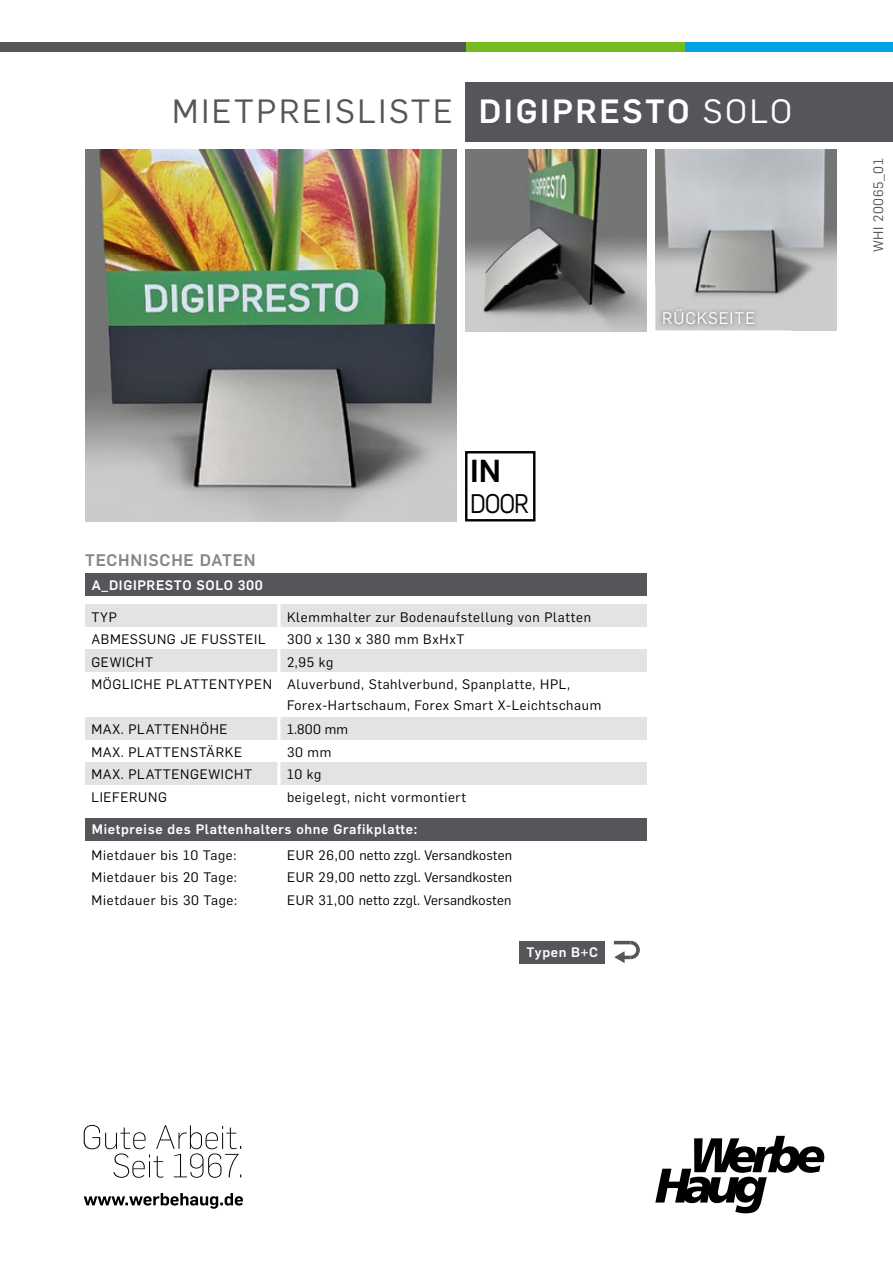
<style>
.page{position:relative;width:893px;height:1263px;background:#fff}
.page>*{position:absolute;margin:0;border:0;box-sizing:border-box;transform-origin:0 0}
.t1{font:500 33px "Flama";letter-spacing:.08em;color:#fff}
.t2{font:33px "Flama";letter-spacing:.08em;color:#54565a}
.t3{font:500 31.2px "Flama";color:#000}
.t4{font:26.4px "Flama";color:#000;scale:.9 1}
.t5{font:500 16.5px "Flama";letter-spacing:.05em;color:#878786}
.t6{font:16.5px "Flama";letter-spacing:.05em;color:#fff}
.t7{font:13.5px/22.5px "Flama";letter-spacing:.05em;color:#000}
.t8{font:13.5px "Flama";letter-spacing:.01em;color:#000}
.t9{font:500 13.5px "Flama";letter-spacing:.05em;color:#fff}
.t10{font:13.5px "Flama";color:#54565a}
.s1{font-weight:400}
</style>
<div class="page">
<img style="left:655px;top:149px;width:182px;height:181px">
<img style="left:465px;top:150px;width:181px;height:181px">
<div style="left:465px;top:82px;width:428px;height:59px;background:#54565a"></div>
<img style="left:85px;top:150px;width:372px;height:372px">
<svg style="left:655px;top:1136px;width:169px;height:77px"></svg>
<svg style="left:84px;top:1125px;width:157px;height:53px"></svg>
<svg style="left:84px;top:1193px;width:159px;height:16px"></svg>
<div style="left:85px;top:604px;width:561px;height:23px;background:#e3e3e3"></div>
<div style="left:85px;top:818px;width:561px;height:23px;background:#54565a"></div>
<div style="left:85px;top:573px;width:561px;height:23px;background:#54565a"></div>
<div style="left:85px;top:649px;width:561px;height:23px;background:#e3e3e3"></div>
<div style="left:85px;top:717px;width:561px;height:22px;background:#e3e3e3"></div>
<div style="left:85px;top:762px;width:561px;height:22px;background:#e3e3e3"></div>
<hr style="left:277px;top:599px;width:3px;height:207px;background:#fff">
<div style="left:465px;top:451px;width:70px;height:70px;border:2px solid #000"></div>
<div style="left:520px;top:941px;width:85px;height:22px;background:#54565a"></div>
<svg style="left:614px;top:940px;width:26px;height:23px"></svg>
<img style="left:659px;top:304px;width:99px;height:24px">
<div style="left:458px;top:43px;width:232px;height:9px;background:#76bc21"></div>
<div style="left:685px;top:43px;width:208px;height:9px;background:#00a3e5"></div>
<div style="left:0;top:43px;width:465px;height:9px;background:#54565a"></div>
<h1 class="t2" style="left:172px;top:89px;width:282px">MIETPREISLISTE</h1>
<h1 class="t1" style="left:479px;top:88px;width:315px">DIGIPRESTO <span class="s1">SOLO</span></h1>
<p class="t5" style="left:85px;top:549px;width:172px">TECHNISCHE DATEN</p>
<p class="t9" style="left:92px;top:575px;width:173px">A_DIGIPRESTO SOLO 300</p>
<h2 class="t3" style="left:470px;top:449px;width:32px">IN</h2>
<h3 class="t4" style="left:470px;top:486px;width:67px">DOOR</h3>
<p class="t6" style="left:662px;top:306px;width:94px">RÜCKSEITE</p>
<p class="t7" style="left:91px;top:605px;width:182px">TYP<br>ABMESSUNG JE FUSSTEIL<br>GEWICHT<br>MÖGLICHE PLATTENTYPEN</p>
<p class="t7" style="left:91px;top:717px;width:162px">MAX. PLATTENHÖHE<br>MAX. PLATTENSTÄRKE<br>MAX. PLATTENGEWICHT<br>LIEFERUNG</p>
<p class="t7" style="left:287px;top:605px;width:305px">Klemmhalter zur Bodenaufstellung von Platten<br>300 x 130 x 380 mm BxHxT<br>2,95 kg<br>Aluverbund, Stahlverbund, Spanplatte, HPL,</p>
<p class="t7" style="left:287px;top:692px;width:316px;line-height:24px">Forex-Hartschaum, Forex Smart X-Leichtschaum<br>1.800 mm</p>
<p class="t7" style="left:287px;top:740px;width:181px">30 mm<br>10 kg<br>beigelegt, nicht vormontiert</p>
<p class="t9" style="left:92px;top:820px;width:327px">Mietpreise des Plattenhalters ohne Grafikplatte:</p>
<p class="t7" style="left:92px;top:843px;width:146px">Mietdauer bis 10 Tage:</p>
<p class="t8" style="left:287px;top:845px;width:226px">EUR 26,00 netto zzgl. Versandkosten</p>
<p class="t7" style="left:92px;top:865px;width:147px">Mietdauer bis 20 Tage:</p>
<p class="t8" style="left:287px;top:868px;width:226px">EUR 29,00 netto zzgl. Versandkosten</p>
<p class="t7" style="left:92px;top:888px;width:147px">Mietdauer bis 30 Tage:</p>
<p class="t8" style="left:287px;top:890px;width:226px">EUR 31,00 netto zzgl. Versandkosten</p>
<p class="t9" style="left:527px;top:942px;width:73px">Typen B+C</p>
<p class="t10" style="left:869px;top:252px;width:96px;rotate:-90deg">WHI 20065_01</p>
</div>
